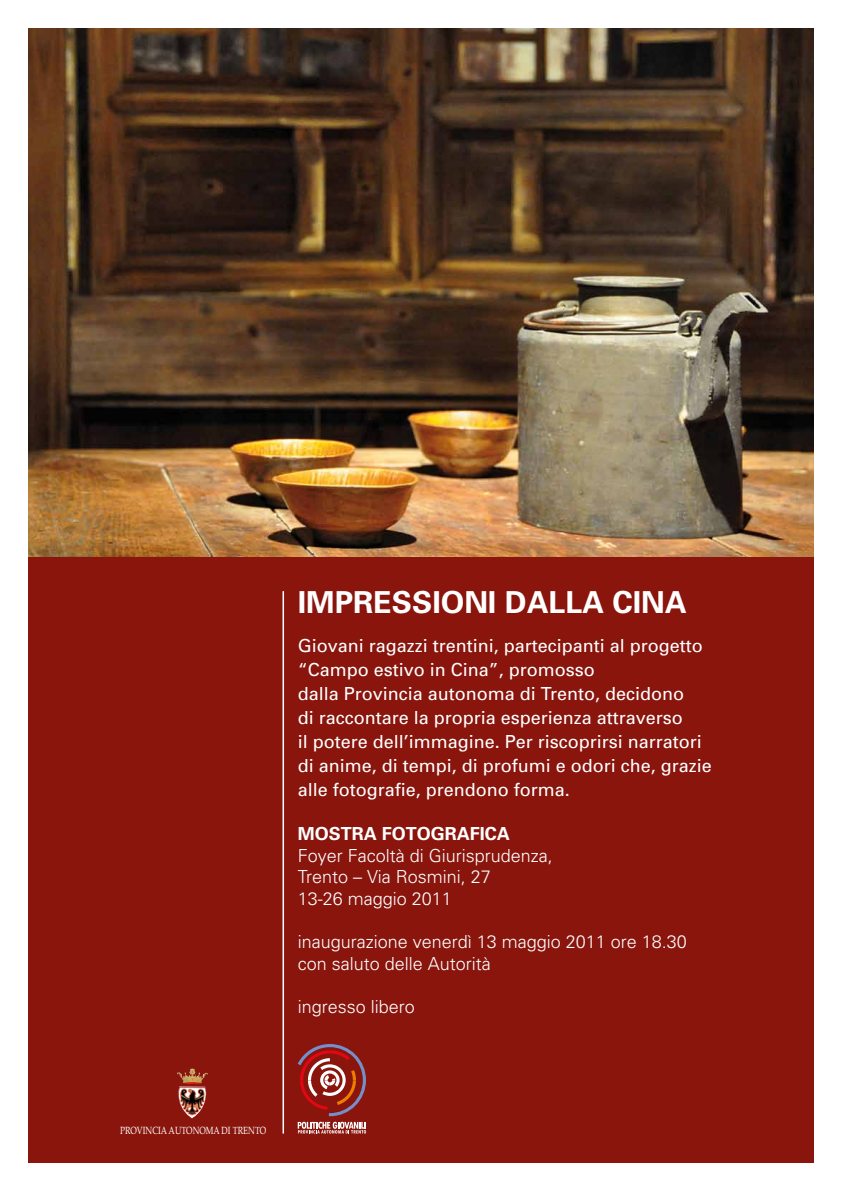
<style>
.page{position:relative;width:842px;height:1191px;background:#fff}
.page>*{position:absolute;margin:0;border:0;box-sizing:border-box;transform-origin:0 0}
.t1{font:700 30.3px "Univers";color:#fff}
.t2{font:18px/24px "Univers";color:#fff}
.t3{font:300 18px/21.6px "Univers";color:#fff}
.t4{font:700 18px "Univers";color:#fff}
.t5{font:10.2px "Palatino";color:#fff;scale:.8 1}
</style>
<div class="page">
<div style="left:28px;top:28px;width:786px;height:1134px;background:#89150d"></div>
<img style="left:28px;top:28px;width:786px;height:529px">
<img style="left:177px;top:1068px;width:31px;height:50px">
<svg style="left:298px;top:1044px;width:68px;height:89px"></svg>
<hr style="left:282px;top:591px;width:2px;height:542px;background:#fff">
<h1 class="t1" style="left:298px;top:582px;width:390px">IMPRESSIONI DALLA CINA</h1>
<p class="t2" style="left:298px;top:633px;width:416px">Giovani ragazzi trentini, partecipanti al progetto “Campo estivo in Cina”, promosso<br>dalla Provincia autonoma di Trento, decidono<br>di raccontare la propria esperienza attraverso<br>il potere dell’immagine. Per riscoprirsi narratori di anime, di tempi, di profumi e odori che, grazie alle fotografie, prendono forma.</p>
<p class="t4" style="left:298px;top:822px;width:159px">MOSTRA FOTOGRAFICA</p>
<p class="t3" style="left:298px;top:844px;width:257px">Foyer Facoltà di Giurisprudenza,<br>Trento – Via Rosmini, 27<br>13-26 maggio 2011</p>
<p class="t3" style="left:298px;top:930px;width:391px">inaugurazione venerdì 13 maggio 2011 ore 18.30 con saluto delle Autorità</p>
<p class="t3" style="left:298px;top:995px;width:119px">ingresso libero</p>
<p class="t5" style="left:120px;top:1121px;width:184px">PROVINCIA AUTONOMA DI TRENTO</p>
</div>
